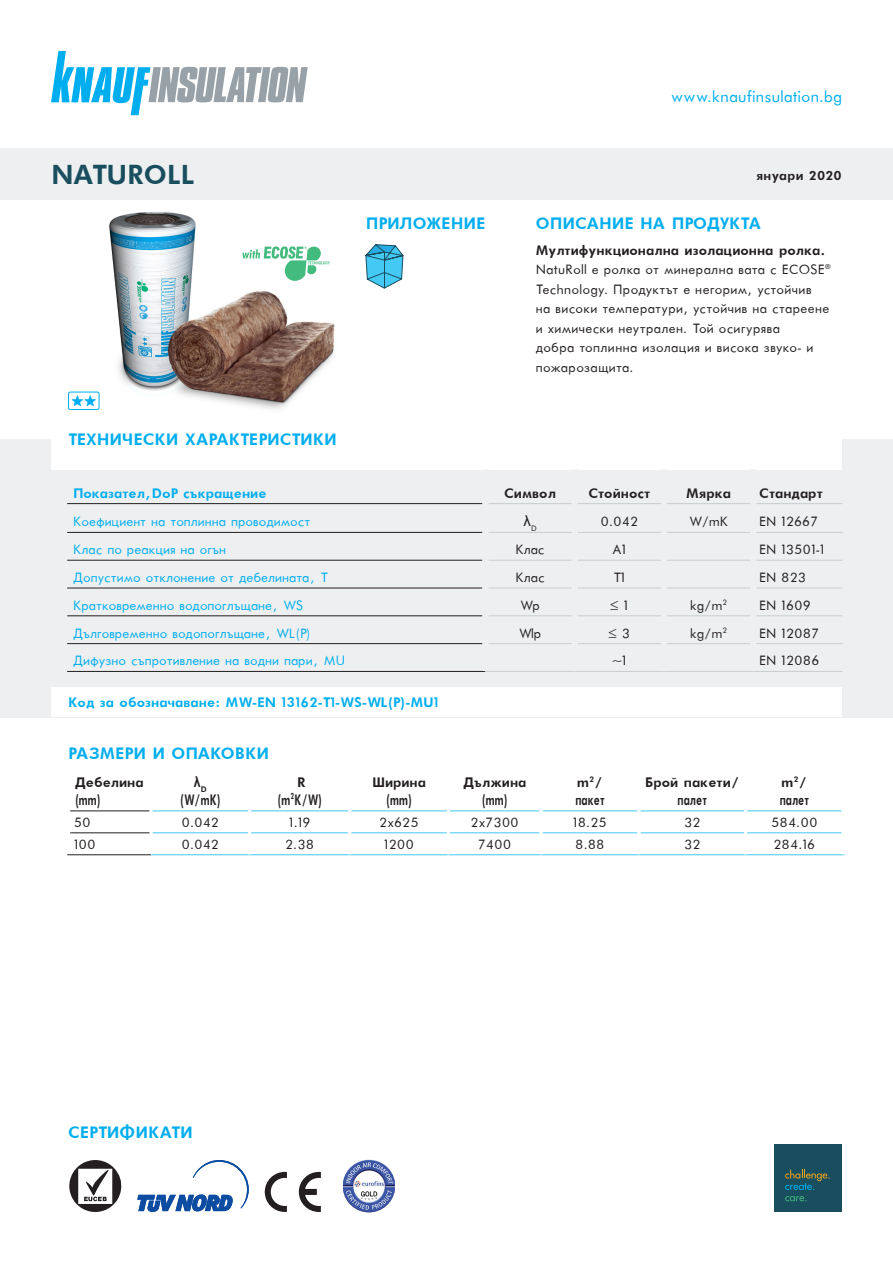
<style>
.page{position:relative;width:893px;height:1263px;background:#fff}
.page>*{position:absolute;margin:0;border:0;box-sizing:border-box;transform-origin:0 0}
.t1{font:700 30px "Futura Book";color:#184e5d}
.t2{font:700 18px "Futura Book";letter-spacing:.005em;color:#00aeef}
.t3{font:18px "Futura Book";letter-spacing:.015em;color:#00aeef}
.t4{font:700 16.5px "Futura Book";color:#231f20;scale:.68 1}
.t5{font:15px/19.5px "Futura Book";letter-spacing:.01em;color:#231f20}
.t6{font:15px "Futura Book";color:#00aeef}
.t7{font:700 15px "Futura Book";color:#00aeef}
.t8{font:700 15px "Futura Book";color:#231f20}
.t9{font:15px "Arial";color:#231f20}
.t10{font:700 15px "Arial Narrow";color:#231f20}
.t11{font:700 14.25px "Futura Book";letter-spacing:.01em;color:#231f20}
.s1{font-weight:700}
</style>
<div class="page">
<svg style="left:51px;top:51px;width:257px;height:64px"></svg>
<svg style="left:299px;top:1172px;width:22px;height:40px"></svg>
<svg style="left:265px;top:1172px;width:22px;height:40px"></svg>
<svg style="left:137px;top:1160px;width:112px;height:52px"></svg>
<svg style="left:69px;top:1160px;width:53px;height:52px"></svg>
<div style="left:774px;top:1144px;width:68px;height:68px;background:#184e5d"></div>
<svg style="left:785px;top:1169px;width:45px;height:21px"></svg>
<svg style="left:785px;top:1196px;width:21px;height:5px"></svg>
<img style="left:343px;top:1159px;width:52px;height:53px">
<div style="left:0;top:440px;width:893px;height:278px;background:#eeeff1"></div>
<div style="left:51px;top:410px;width:791px;height:59px;background:#fff"></div>
<div style="left:0;top:149px;width:893px;height:51px;background:#eeeff1"></div>
<hr style="left:67px;top:532px;width:415px;height:1px;background:#231f20">
<hr style="left:67px;top:560px;width:415px;height:1px;background:#231f20">
<hr style="left:67px;top:588px;width:415px;height:1px;background:#231f20">
<hr style="left:67px;top:615px;width:415px;height:1px;background:#231f20">
<hr style="left:67px;top:643px;width:415px;height:1px;background:#231f20">
<hr style="left:67px;top:671px;width:418px;height:1px;background:#231f20">
<hr style="left:67px;top:503px;width:415px;height:1px;background:#231f20">
<hr style="left:488px;top:503px;width:84px;height:1px;background:#caced1">
<hr style="left:578px;top:503px;width:83px;height:1px;background:#caced1">
<hr style="left:667px;top:503px;width:83px;height:1px;background:#caced1">
<hr style="left:756px;top:503px;width:87px;height:1px;background:#caced1">
<hr style="left:488px;top:532px;width:84px;height:1px;background:#caced1">
<hr style="left:578px;top:532px;width:83px;height:1px;background:#caced1">
<hr style="left:667px;top:532px;width:83px;height:1px;background:#caced1">
<hr style="left:756px;top:532px;width:87px;height:1px;background:#caced1">
<hr style="left:488px;top:560px;width:84px;height:1px;background:#caced1">
<hr style="left:578px;top:560px;width:83px;height:1px;background:#caced1">
<hr style="left:667px;top:560px;width:83px;height:1px;background:#caced1">
<hr style="left:756px;top:560px;width:87px;height:1px;background:#caced1">
<hr style="left:488px;top:588px;width:84px;height:1px;background:#caced1">
<hr style="left:578px;top:588px;width:83px;height:1px;background:#caced1">
<hr style="left:667px;top:588px;width:83px;height:1px;background:#caced1">
<hr style="left:756px;top:588px;width:87px;height:1px;background:#caced1">
<hr style="left:488px;top:615px;width:84px;height:1px;background:#caced1">
<hr style="left:578px;top:615px;width:83px;height:1px;background:#caced1">
<hr style="left:667px;top:615px;width:83px;height:1px;background:#caced1">
<hr style="left:756px;top:615px;width:87px;height:1px;background:#caced1">
<hr style="left:488px;top:643px;width:84px;height:1px;background:#caced1">
<hr style="left:578px;top:643px;width:83px;height:1px;background:#caced1">
<hr style="left:667px;top:643px;width:83px;height:1px;background:#caced1">
<hr style="left:756px;top:643px;width:87px;height:1px;background:#caced1">
<hr style="left:485px;top:671px;width:90px;height:1px;background:#caced1">
<hr style="left:575px;top:671px;width:89px;height:1px;background:#caced1">
<hr style="left:664px;top:671px;width:89px;height:1px;background:#caced1">
<hr style="left:753px;top:671px;width:90px;height:1px;background:#caced1">
<hr style="left:152px;top:832px;width:96px;height:1px;background:#40c7f4">
<hr style="left:251px;top:832px;width:97px;height:1px;background:#40c7f4">
<hr style="left:351px;top:832px;width:96px;height:1px;background:#40c7f4">
<hr style="left:450px;top:832px;width:90px;height:1px;background:#40c7f4">
<hr style="left:543px;top:832px;width:94px;height:1px;background:#40c7f4">
<hr style="left:640px;top:832px;width:104px;height:1px;background:#40c7f4">
<hr style="left:747px;top:832px;width:95px;height:1px;background:#40c7f4">
<hr style="left:151px;top:854px;width:99px;height:1px;background:#40c7f4">
<hr style="left:250px;top:854px;width:100px;height:1px;background:#40c7f4">
<hr style="left:350px;top:854px;width:98px;height:1px;background:#40c7f4">
<hr style="left:448px;top:854px;width:93px;height:1px;background:#40c7f4">
<hr style="left:541px;top:854px;width:98px;height:1px;background:#40c7f4">
<hr style="left:639px;top:854px;width:107px;height:1px;background:#40c7f4">
<hr style="left:746px;top:854px;width:99px;height:1px;background:#40c7f4">
<hr style="left:152px;top:810px;width:96px;height:1px;background:#40c7f4">
<hr style="left:251px;top:810px;width:97px;height:1px;background:#40c7f4">
<hr style="left:351px;top:810px;width:96px;height:1px;background:#40c7f4">
<hr style="left:450px;top:810px;width:90px;height:1px;background:#40c7f4">
<hr style="left:543px;top:810px;width:94px;height:1px;background:#40c7f4">
<hr style="left:640px;top:810px;width:104px;height:1px;background:#40c7f4">
<hr style="left:747px;top:810px;width:95px;height:1px;background:#40c7f4">
<hr style="left:70px;top:832px;width:79px;height:1px;background:#231f20">
<hr style="left:67px;top:854px;width:84px;height:1px;background:#231f20">
<hr style="left:70px;top:810px;width:79px;height:1px;background:#231f20">
<div style="left:51px;top:687px;width:791px;height:30px;background:#fff"></div>
<svg style="left:366px;top:245px;width:37px;height:43px;background:#56b6d7"></svg>
<img style="left:109px;top:212px;width:226px;height:197px">
<svg style="left:242px;top:246px;width:88px;height:35px"></svg>
<div style="left:68px;top:391px;width:32px;height:19px;border:1px solid #00adf0;border-radius:2px"></div>
<svg style="left:72px;top:395px;width:24px;height:11px"></svg>
<h1 class="t1" style="left:51px;top:158px;width:145px">NATUROLL</h1>
<p class="t2" style="left:68px;top:430px;width:270px">ТЕХНИЧЕСКИ ХАРАКТЕРИСТИКИ</p>
<p class="t3" style="left:671px;top:88px;width:172px">www.knaufinsulation.bg</p>
<p class="t11" style="left:756px;top:167px;width:87px">януари 2020</p>
<p class="t2" style="left:366px;top:213px;width:121px">ПРИЛОЖЕНИЕ</p>
<p class="t2" style="left:536px;top:213px;width:227px">ОПИСАНИЕ НА ПРОДУКТА</p>
<p class="t5" style="left:536px;top:241px;width:297px"><span class="s1">Мултифункционална изолационна ролка.<br></span>NatuRoll е ролка от минерална вата с ECOSE<sup>® </sup>Technology. Продуктът е негорим, устойчив<br>на високи температури, устойчив на стареене и химически неутрален. Той осигурява<br>добра топлинна изолация и висока звуко- и пожарозащита.</p>
<p class="t7" style="left:73px;top:484px;width:195px">Показател, DoP съкращение</p>
<p class="t8" style="left:504px;top:484px;width:53px">Символ</p>
<p class="t8" style="left:588px;top:484px;width:63px">Стойност</p>
<p class="t8" style="left:686px;top:484px;width:46px">Мярка</p>
<p class="t8" style="left:759px;top:484px;width:65px">Стандарт</p>
<p class="t6" style="left:73px;top:515px;width:239px">Коефициент на топлинна проводимост</p>
<p class="t9" style="left:523px;top:511px;width:15px">λ<sub>D</sub></p>
<p class="t5" style="left:600px;top:512px;width:39px">0.042</p>
<p class="t5" style="left:689px;top:512px;width:40px">W/mK</p>
<p class="t5" style="left:759px;top:512px;width:60px">EN 12667</p>
<p class="t6" style="left:73px;top:543px;width:154px">Клас по реакция на огън</p>
<p class="t5" style="left:515px;top:540px;width:31px">Клас</p>
<p class="t5" style="left:612px;top:540px;width:15px">A1</p>
<p class="t5" style="left:759px;top:540px;width:67px">EN 13501-1</p>
<p class="t6" style="left:73px;top:571px;width:256px">Допустимо отклонение от дебелината, T</p>
<p class="t5" style="left:515px;top:568px;width:31px">Клас</p>
<p class="t5" style="left:613px;top:568px;width:13px">Т1</p>
<p class="t5" style="left:759px;top:568px;width:48px">EN 823</p>
<p class="t6" style="left:73px;top:598px;width:232px">Кратковременно водопоглъщане, WS</p>
<p class="t5" style="left:520px;top:596px;width:22px">Wp</p>
<p class="t5" style="left:610px;top:596px;width:20px">≤ 1</p>
<p class="t5" style="left:690px;top:596px;width:38px">kg/m<sup>2</sup></p>
<p class="t5" style="left:759px;top:596px;width:53px">EN 1609</p>
<p class="t6" style="left:73px;top:626px;width:239px">Дълговременно водопоглъщане, WL(P)</p>
<p class="t5" style="left:519px;top:624px;width:24px">Wlp</p>
<p class="t5" style="left:609px;top:624px;width:23px">≤ 3</p>
<p class="t5" style="left:690px;top:624px;width:38px">kg/m<sup>2</sup></p>
<p class="t5" style="left:759px;top:624px;width:61px">EN 12087</p>
<p class="t6" style="left:73px;top:654px;width:273px">Дифузно съпротивление на водни пари, MU</p>
<p class="t5" style="left:612px;top:652px;width:16px">~1</p>
<p class="t5" style="left:759px;top:652px;width:62px">EN 12086</p>
<p class="t7" style="left:68px;top:694px;width:372px">Код за обозначаване: MW-EN 13162-T1-WS-WL(P)-MU1</p>
<p class="t2" style="left:68px;top:743px;width:202px">РАЗМЕРИ И ОПАКОВКИ</p>
<p class="t8" style="left:75px;top:773px;width:71px">Дебелина</p>
<p class="t4" style="left:75px;top:790px;width:40px">(mm)</p>
<p class="t10" style="left:194px;top:770px;width:14px">λ<sub>D</sub></p>
<p class="t4" style="left:180px;top:790px;width:62px">(W/mK)</p>
<p class="t8" style="left:297px;top:773px;width:10px">R</p>
<p class="t4" style="left:277px;top:790px;width:67px">(m<sup>2</sup>K/W)</p>
<p class="t8" style="left:372px;top:773px;width:55px">Ширина</p>
<p class="t4" style="left:386px;top:790px;width:40px">(mm)</p>
<p class="t8" style="left:463px;top:773px;width:65px">Дължина</p>
<p class="t4" style="left:482px;top:790px;width:40px">(mm)</p>
<p class="t8" style="left:577px;top:773px;width:27px">m<sup>2</sup>/</p>
<p class="t4" style="left:575px;top:790px;width:44px">пакет</p>
<p class="t8" style="left:645px;top:773px;width:96px">Брой пакети/</p>
<p class="t4" style="left:678px;top:790px;width:45px">палет</p>
<p class="t8" style="left:781px;top:773px;width:27px">m<sup>2</sup>/</p>
<p class="t4" style="left:780px;top:790px;width:45px">палет</p>
<p class="t5" style="left:74px;top:813px;width:19px">50</p>
<p class="t5" style="left:181px;top:813px;width:39px">0.042</p>
<p class="t5" style="left:289px;top:813px;width:23px">1.19</p>
<p class="t5" style="left:379px;top:813px;width:41px">2x625</p>
<p class="t5" style="left:471px;top:813px;width:50px">2x7300</p>
<p class="t5" style="left:573px;top:813px;width:36px">18.25</p>
<p class="t5" style="left:684px;top:813px;width:18px">32</p>
<p class="t5" style="left:771px;top:813px;width:48px">584.00</p>
<p class="t5" style="left:74px;top:835px;width:24px">100</p>
<p class="t5" style="left:181px;top:835px;width:39px">0.042</p>
<p class="t5" style="left:285px;top:835px;width:31px">2.38</p>
<p class="t5" style="left:384px;top:835px;width:32px">1200</p>
<p class="t5" style="left:478px;top:835px;width:35px">7400</p>
<p class="t5" style="left:575px;top:835px;width:31px">8.88</p>
<p class="t5" style="left:684px;top:835px;width:18px">32</p>
<p class="t5" style="left:773px;top:835px;width:43px">284.16</p>
<p class="t2" style="left:68px;top:1122px;width:126px">СЕРТИФИКАТИ</p>
</div>
